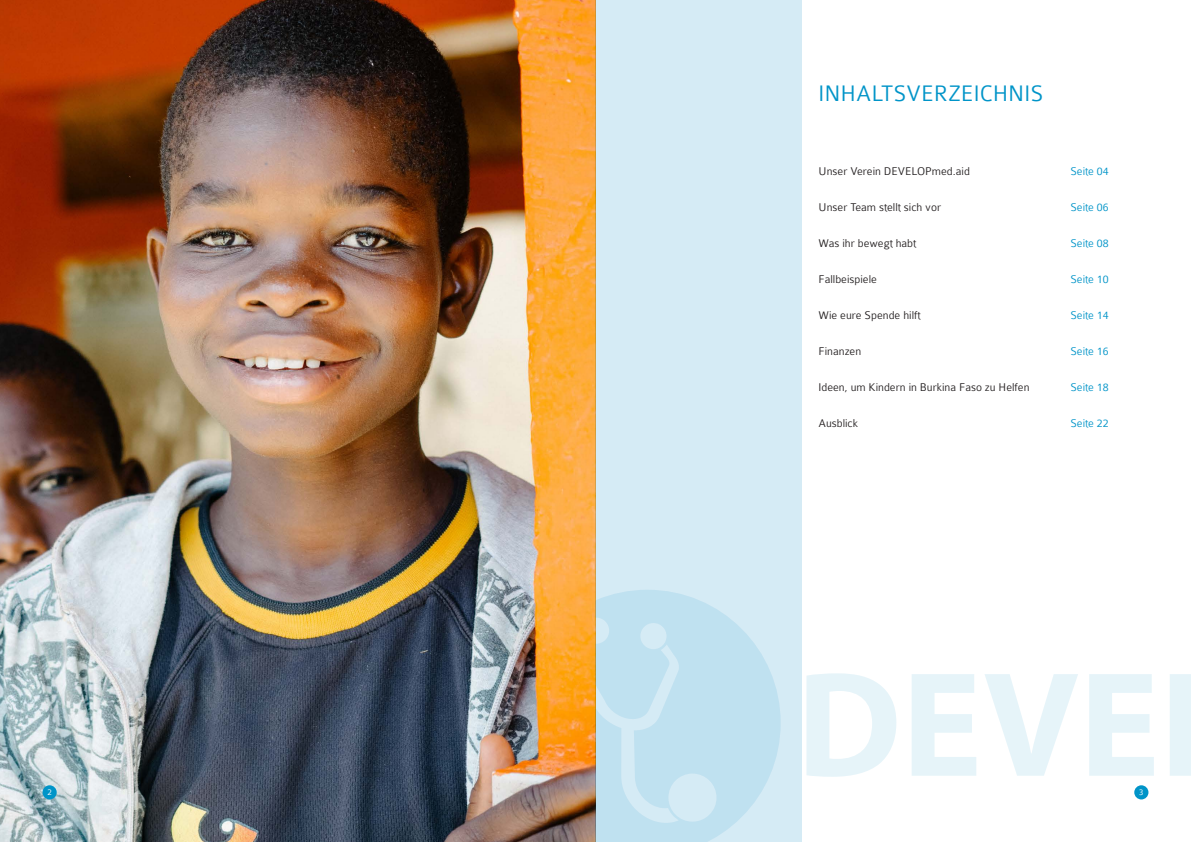
<style>
.page{position:relative;width:1191px;height:842px;background:#fff}
.page>*{position:absolute;margin:0;border:0;box-sizing:border-box;transform-origin:0 0}
.t1{font:300 24px "Colaborate";color:#0094c8}
.t2{font:300 12px "Colaborate";color:#231f20}
.t3{font:300 12px "Colaborate";color:#0094c8}
.t4{font:300 9px "Colaborate";color:#fff}
</style>
<div class="page">
<div style="left:1134px;top:785px;width:14px;height:14px;background:#0094c8;border-radius:50%"></div>
<img style="left:0;top:0;width:595px;height:842px">
<svg style="left:806px;top:673px;width:90px;height:104px"></svg>
<svg style="left:912px;top:674px;width:64px;height:102px"></svg>
<svg style="left:985px;top:674px;width:93px;height:102px"></svg>
<svg style="left:1089px;top:674px;width:64px;height:102px"></svg>
<div style="left:1170px;top:674px;width:21px;height:102px;background:#e6f4f9"></div>
<div style="left:595px;top:0;width:206px;height:842px;background:linear-gradient(to bottom,#daedf6,#c7e5f2)"></div>
<div style="left:43px;top:785px;width:14px;height:14px;background:#0094c8;border-radius:50%"></div>
<p class="t4" style="left:47px;top:788px;width:6px">2</p>
<h1 class="t1" style="left:818px;top:81px;width:226px">INHALTSVERZEICHNIS</h1>
<p class="t2" style="left:818px;top:165px;width:153px">Unser Verein DEVELOPmed.aid</p>
<p class="t3" style="left:1070px;top:165px;width:40px">Seite 04</p>
<p class="t2" style="left:818px;top:201px;width:124px">Unser Team stellt sich vor</p>
<p class="t3" style="left:1070px;top:201px;width:40px">Seite 06</p>
<p class="t2" style="left:818px;top:237px;width:99px">Was ihr bewegt habt</p>
<p class="t3" style="left:1070px;top:237px;width:40px">Seite 08</p>
<p class="t2" style="left:818px;top:273px;width:60px">Fallbeispiele</p>
<p class="t3" style="left:1070px;top:273px;width:40px">Seite 10</p>
<p class="t2" style="left:818px;top:309px;width:103px">Wie eure Spende hilft</p>
<p class="t3" style="left:1070px;top:309px;width:40px">Seite 14</p>
<p class="t2" style="left:818px;top:345px;width:44px">Finanzen</p>
<p class="t3" style="left:1070px;top:345px;width:40px">Seite 16</p>
<p class="t2" style="left:818px;top:381px;width:212px">Ideen, um Kindern in Burkina Faso zu Helfen</p>
<p class="t3" style="left:1070px;top:381px;width:40px">Seite 18</p>
<p class="t2" style="left:818px;top:417px;width:41px">Ausblick</p>
<p class="t3" style="left:1070px;top:417px;width:40px">Seite 22</p>
<p class="t4" style="left:1139px;top:788px;width:6px">3</p>
</div>
